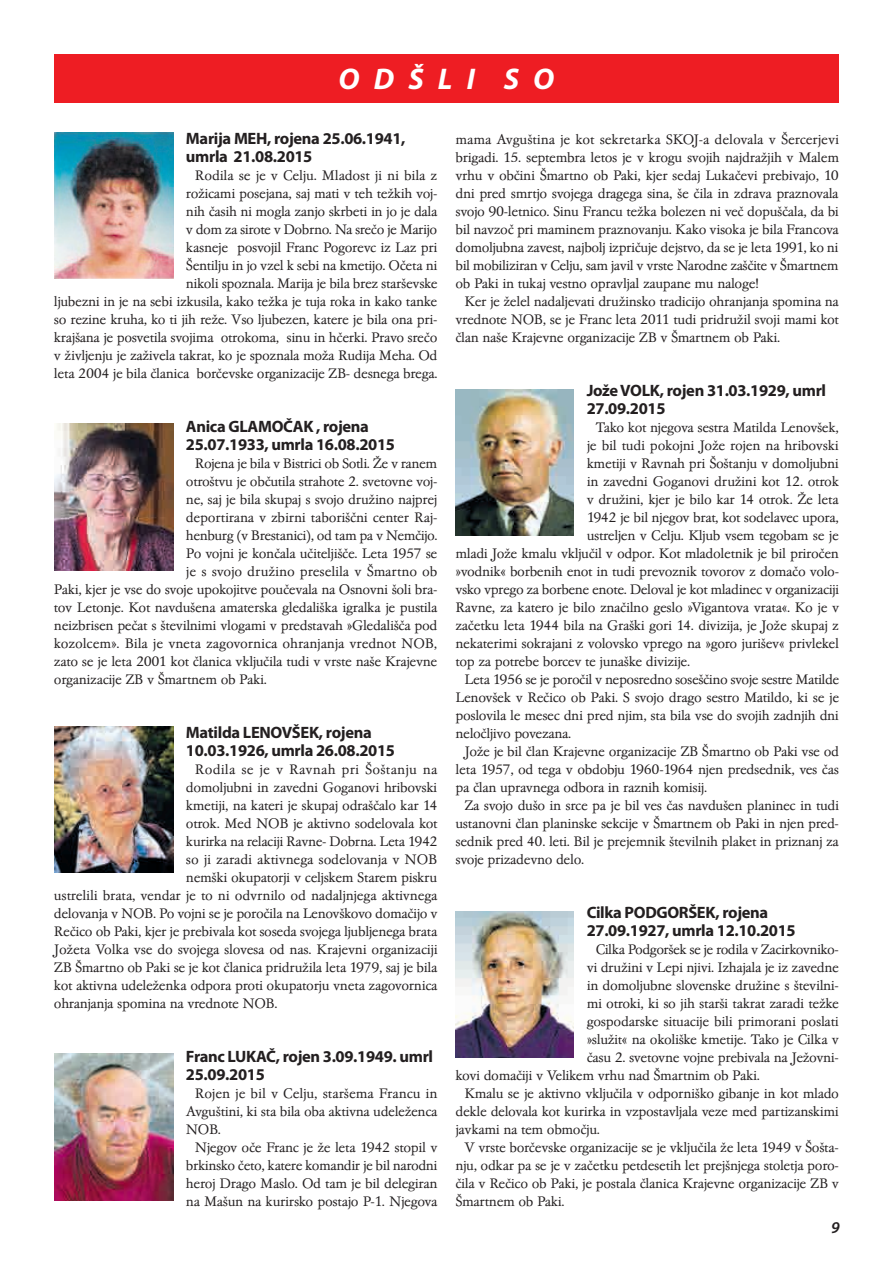
<style>
.page{position:relative;width:893px;height:1263px;background:#fff}
.page>*{position:absolute;margin:0;border:0;box-sizing:border-box;transform-origin:0 0}
.t1{font:italic 700 30px "Myriad Pro";color:#fff}
.t2{font:700 16.5px/18px "Myriad Pro";letter-spacing:-.02em;color:#231f20}
.t3{font:italic 600 16.5px "Myriad Pro";color:#231f20}
.t4{font:14.25px/18px "Garamond No 4 TEE Ligh";letter-spacing:-.025em;color:#231f20;text-align:justify}
.t5{font:14.25px "Garamond No 4 TEE Ligh";letter-spacing:-.005em;color:#231f20}
.t6{font:14.25px "Garamond No 4 TEE Ligh";letter-spacing:.015em;color:#231f20}
</style>
<div class="page">
<img style="left:55px;top:132px;width:118px;height:147px">
<img style="left:55px;top:424px;width:118px;height:146px">
<img style="left:455px;top:911px;width:119px;height:147px">
<img style="left:55px;top:726px;width:118px;height:147px">
<img style="left:55px;top:1053px;width:118px;height:147px">
<img style="left:455px;top:389px;width:119px;height:147px">
<div style="left:54px;top:54px;width:785px;height:48px;background:#ee1d23"></div>
<h1 class="t1" style="left:339px;top:60px;width:217px">O D Š L I S O</h1>
<p class="t2" style="left:186px;top:129px;width:221px">Marija MEH, rojena 25.06.1941, umrla 21.08.2015</p>
<p class="t4" style="left:54px;top:167px;width:385px;text-align:right">Rodila se je v Celju. Mladost ji ni bila z<br>rožicami posejana, saj mati v teh težkih voj-<br>nih časih ni mogla zanjo skrbeti in jo je dala<br>v dom za sirote v Dobrno. Na srečo je Marijo<br>kasneje posvojil Franc Pogorevc iz Laz pri<br>Šentilju in jo vzel k sebi na kmetijo. Očeta ni<br>nikoli spoznala. Marija je bila brez starševske<br>ljubezni in je na sebi izkusila, kako težka je tuja roka in kako tanke so rezine kruha, ko ti jih reže. Vso ljubezen, katere je bila ona pri&shy;krajšana je posvetila svojima otrokoma, sinu in hčerki. Pravo srečo v življenju je zaživela takrat, ko je spoznala moža Rudija Meha. Od leta 2004 je bila članica borčevske organizacije ZB- desnega brega.</p>
<p class="t2" style="left:186px;top:417px;width:211px">Anica GLAMOČAK , rojena<br>25.07.1933, umrla 16.08.2015</p>
<p class="t4" style="left:195px;top:455px;width:244px">Rojena je bila v Bistrici ob Sotli. Že v ranem</p>
<p class="t4" style="left:186px;top:473px;width:253px">otroštvu je občutila strahote 2. svetovne voj-</p>
<p class="t4" style="left:186px;top:491px;width:253px">ne, saj je bila skupaj s svojo družino najprej</p>
<p class="t4" style="left:186px;top:509px;width:253px">deportirana v zbirni taboriščni center Raj-</p>
<p class="t4" style="left:186px;top:527px;width:253px">henburg (v Brestanici), od tam pa v Nemčijo.</p>
<p class="t4" style="left:186px;top:545px;width:253px">Po vojni je končala učiteljišče. Leta 1957 se</p>
<p class="t5" style="left:186px;top:563px;width:253px">je s svojo družino preselila v Šmartno ob</p>
<p class="t4" style="left:54px;top:580px;width:385px">Paki, kjer je vse do svoje upokojitve poučevala na Osnovni šoli bra-</p>
<p class="t4" style="left:54px;top:598px;width:385px">tov Letonje. Kot navdušena amaterska gledališka igralka je pustila</p>
<p class="t4" style="left:54px;top:616px;width:385px">neizbrisen pečat s številnimi vlogami v predstavah »Gledališča pod</p>
<p class="t4" style="left:54px;top:634px;width:385px">kozolcem». Bila je vneta zagovornica ohranjanja vrednot NOB,</p>
<p class="t4" style="left:54px;top:652px;width:385px">zato se je leta 2001 kot članica vključila tudi v vrste naše Krajevne</p>
<p class="t4" style="left:54px;top:670px;width:214px">organizacije ZB v Šmartnem ob Paki.</p>
<p class="t2" style="left:186px;top:723px;width:211px">Matilda LENOVŠEK, rojena<br>10.03.1926, umrla 26.08.2015</p>
<p class="t6" style="left:195px;top:761px;width:244px">Rodila se je v Ravnah pri Šoštanju na</p>
<p class="t4" style="left:186px;top:779px;width:253px">domoljubni in zavedni Goganovi hribovski</p>
<p class="t4" style="left:186px;top:797px;width:253px">kmetiji, na kateri je skupaj odraščalo kar 14</p>
<p class="t4" style="left:186px;top:815px;width:253px">otrok. Med NOB je aktivno sodelovala kot</p>
<p class="t4" style="left:186px;top:833px;width:253px">kurirka na relaciji Ravne- Dobrna. Leta 1942</p>
<p class="t4" style="left:186px;top:851px;width:253px">so ji zaradi aktivnega sodelovanja v NOB</p>
<p class="t4" style="left:186px;top:868px;width:253px">nemški okupatorji v celjskem Starem piskru</p>
<p class="t4" style="left:54px;top:886px;width:385px">ustrelili brata, vendar je to ni odvrnilo od nadaljnjega aktivnega</p>
<p class="t4" style="left:54px;top:904px;width:385px">delovanja v NOB. Po vojni se je poročila na Lenovškovo domačijo v</p>
<p class="t4" style="left:54px;top:922px;width:385px">Rečico ob Paki, kjer je prebivala kot soseda svojega ljubljenega brata</p>
<p class="t4" style="left:54px;top:940px;width:385px">Jožeta Volka vse do svojega slovesa od nas. Krajevni organizaciji</p>
<p class="t4" style="left:54px;top:958px;width:385px">ZB Šmartno ob Paki se je kot članica pridružila leta 1979, saj je bila</p>
<p class="t4" style="left:54px;top:976px;width:385px">kot aktivna udeleženka odpora proti okupatorju vneta zagovornica</p>
<p class="t4" style="left:54px;top:994px;width:225px">ohranjanja spomina na vrednote NOB.</p>
<p class="t2" style="left:186px;top:1047px;width:249px">Franc LUKAČ, rojen 3.09.1949. umrl<br>25.09.2015</p>
<p class="t4" style="left:186px;top:1085px;width:253px;text-indent:9px">Rojen je bil v Celju, staršema Francu in Avguštini, ki sta bila oba aktivna udeleženca NOB.</p>
<p class="t4" style="left:186px;top:1139px;width:253px;text-indent:9px">Njegov oče Franc je že leta 1942 stopil v brkinsko četo, katere komandir je bil narodni heroj Drago Maslo. Od tam je bil delegiran na Mašun na kurirsko postajo P-1. Njegova</p>
<p class="t4" style="left:455px;top:131px;width:385px">mama Avguština je kot sekretarka SKOJ-a delovala v Šercerjevi brigadi. 15. septembra letos je v krogu svojih najdražjih v Malem vrhu v občini Šmartno ob Paki, kjer sedaj Lukačevi prebivajo, 10 dni pred smrtjo svojega dragega sina, še čila in zdrava praznovala svojo 90-letnico. Sinu Francu težka bolezen ni več dopuščala, da bi bil navzoč pri maminem praznovanju. Kako visoka je bila Francova domoljubna zavest, najbolj izpričuje dejstvo, da se je leta 1991, ko ni bil mobiliziran v Celju, sam javil v vrste Narodne zaščite v Šmartnem ob Paki in tukaj vestno opravljal zaupane mu naloge!</p>
<p class="t4" style="left:455px;top:292px;width:385px;text-indent:9px">Ker je želel nadaljevati družinsko tradicijo ohranjanja spomina na vrednote NOB, se je Franc leta 2011 tudi pridružil svoji mami kot član naše Krajevne organizacije ZB v Šmartnem ob Paki.</p>
<p class="t2" style="left:587px;top:381px;width:241px">Jože VOLK, rojen 31.03.1929, umrl<br>27.09.2015</p>
<p class="t4" style="left:596px;top:419px;width:245px">Tako kot njegova sestra Matilda Lenovšek,</p>
<p class="t4" style="left:587px;top:437px;width:254px">je bil tudi pokojni Jože rojen na hribovski</p>
<p class="t4" style="left:587px;top:455px;width:254px">kmetiji v Ravnah pri Šoštanju v domoljubni</p>
<p class="t4" style="left:587px;top:473px;width:254px">in zavedni Goganovi družini kot 12. otrok</p>
<p class="t4" style="left:587px;top:491px;width:253px">v družini, kjer je bilo kar 14 otrok. Že leta</p>
<p class="t4" style="left:587px;top:509px;width:254px">1942 je bil njegov brat, kot sodelavec upora,</p>
<p class="t4" style="left:587px;top:526px;width:254px">ustreljen v Celju. Kljub vsem tegobam se je</p>
<p class="t4" style="left:455px;top:544px;width:385px">mladi Jože kmalu vključil v odpor. Kot mladoletnik je bil priročen</p>
<p class="t4" style="left:455px;top:562px;width:385px">»vodnik« borbenih enot in tudi prevoznik tovorov z domačo volo-</p>
<p class="t4" style="left:455px;top:580px;width:385px">vsko vprego za borbene enote. Deloval je kot mladinec v organizaciji</p>
<p class="t4" style="left:455px;top:598px;width:385px">Ravne, za katero je bilo značilno geslo »Vigantova vrata«. Ko je v</p>
<p class="t4" style="left:455px;top:616px;width:385px">začetku leta 1944 bila na Graški gori 14. divizija, je Jože skupaj z</p>
<p class="t4" style="left:455px;top:634px;width:385px">nekaterimi sokrajani z volovsko vprego na »goro jurišev« privlekel</p>
<p class="t4" style="left:455px;top:652px;width:236px">top za potrebe borcev te junaške divizije.</p>
<p class="t4" style="left:464px;top:670px;width:376px">Leta 1956 se je poročil v neposredno soseščino svoje sestre Matilde</p>
<p class="t4" style="left:455px;top:688px;width:385px">Lenovšek v Rečico ob Paki. S svojo drago sestro Matildo, ki se je</p>
<p class="t4" style="left:455px;top:706px;width:385px">poslovila le mesec dni pred njim, sta bila vse do svojih zadnjih dni</p>
<p class="t4" style="left:455px;top:724px;width:117px">neločljivo povezana.</p>
<p class="t4" style="left:464px;top:742px;width:376px">Jože je bil član Krajevne organizacije ZB Šmartno ob Paki vse od</p>
<p class="t4" style="left:455px;top:760px;width:385px">leta 1957, od tega v obdobju 1960-1964 njen predsednik, ves čas</p>
<p class="t4" style="left:455px;top:778px;width:253px">pa član upravnega odbora in raznih komisij.</p>
<p class="t4" style="left:464px;top:796px;width:376px">Za svojo dušo in srce pa je bil ves čas navdušen planinec in tudi</p>
<p class="t4" style="left:455px;top:814px;width:385px">ustanovni član planinske sekcije v Šmartnem ob Paki in njen pred-</p>
<p class="t4" style="left:455px;top:832px;width:385px">sednik pred 40. leti. Bil je prejemnik številnih plaket in priznanj za</p>
<p class="t4" style="left:455px;top:850px;width:130px">svoje prizadevno delo.</p>
<p class="t2" style="left:587px;top:903px;width:211px">Cilka PODGORŠEK, rojena<br>27.09.1927, umrla 12.10.2015</p>
<p class="t4" style="left:596px;top:941px;width:245px">Cilka Podgoršek se je rodila v Zacirkovniko-</p>
<p class="t4" style="left:587px;top:959px;width:254px">vi družini v Lepi njivi. Izhajala je iz zavedne</p>
<p class="t4" style="left:587px;top:977px;width:254px">in domoljubne slovenske družine s številni-</p>
<p class="t4" style="left:587px;top:995px;width:254px">mi otroki, ki so jih starši takrat zaradi težke</p>
<p class="t4" style="left:587px;top:1013px;width:254px">gospodarske situacije bili primorani poslati</p>
<p class="t4" style="left:587px;top:1031px;width:254px">»služit« na okoliške kmetije. Tako je Cilka v</p>
<p class="t4" style="left:587px;top:1048px;width:254px">času 2. svetovne vojne prebivala na Ježovni-</p>
<p class="t4" style="left:455px;top:1066px;width:306px">kovi domačiji v Velikem vrhu nad Šmartnim ob Paki.</p>
<p class="t4" style="left:464px;top:1084px;width:376px">Kmalu se je aktivno vključila v odporniško gibanje in kot mlado</p>
<p class="t4" style="left:455px;top:1102px;width:385px">dekle delovala kot kurirka in vzpostavljala veze med partizanskimi</p>
<p class="t4" style="left:455px;top:1120px;width:146px">javkami na tem območju.</p>
<p class="t4" style="left:464px;top:1138px;width:376px">V vrste borčevske organizacije se je vključila že leta 1949 v Šošta-</p>
<p class="t4" style="left:455px;top:1156px;width:385px">nju, odkar pa se je v začetku petdesetih let prejšnjega stoletja poro-</p>
<p class="t4" style="left:455px;top:1174px;width:385px">čila v Rečico ob Paki, je postala članica Krajevne organizacije ZB v</p>
<p class="t4" style="left:455px;top:1192px;width:111px">Šmartnem ob Paki.</p>
<p class="t3" style="left:831px;top:1217px;width:10px">9</p>
</div>
